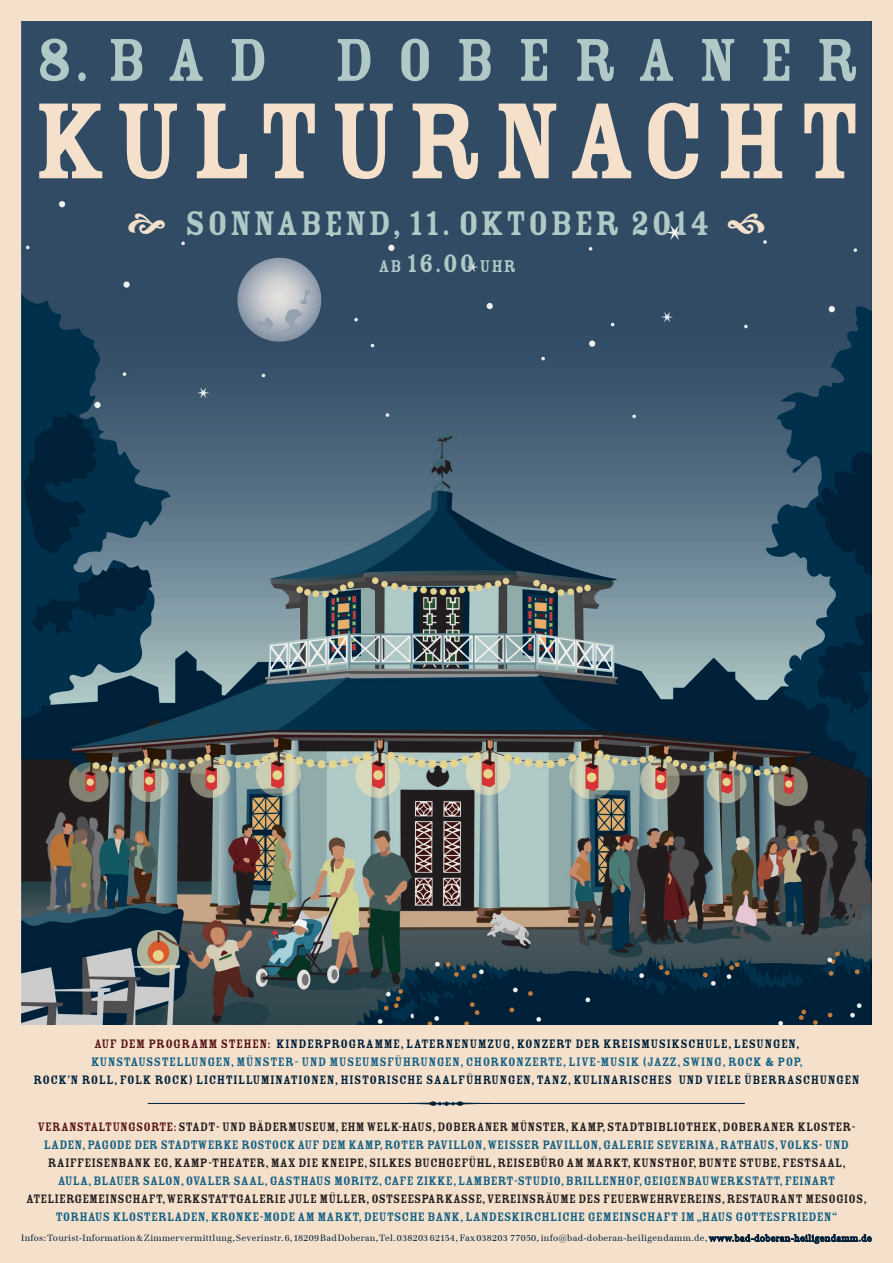
<style>
.page{position:relative;width:893px;height:1263px;background:#f4e0cb}
.page>*{position:absolute;margin:0;border:0;box-sizing:border-box;transform-origin:0 0}
.t1{font:118.57px "Rosewood Std Fill";letter-spacing:.065em;color:#f4e0cb}
.t2{font:66.22px "Rosewood Std Fill";color:#b0c9c7}
.t3{font:37.5px "Rosewood Std Fill";letter-spacing:.04em;color:#b0c9c7}
.t4{font:18.75px "Rosewood Std Fill";color:#b0c9c7}
.t5{font:13.5px/18px "Rosewood Std Fill";letter-spacing:.005em;color:#136085;text-align:center}
.t6{font:13.5px "Rosewood Std Fill";letter-spacing:.005em;color:#231f20}
.t7{font:13.5px/18px "Rosewood Std Fill";letter-spacing:.025em;color:#136085}
.t8{font:13.5px "Rosewood Std Fill";letter-spacing:.025em;color:#002139}
.t9{font:9px "Emona";letter-spacing:.03em;color:#002139}
.s1{font-size:27.75px}
.s2{color:#571417}
.s3{color:#002139}
.s4{color:#231f20}
</style>
<div class="page">
<svg style="left:709px;top:1234px;width:162px;height:9px"></svg>
<hr style="left:148px;top:1103px;width:597px;height:1px;background:#002139">
<svg style="left:400px;top:1101px;width:93px;height:5px"></svg>
<img style="left:21px;top:21px;width:851px;height:1003px">
<svg style="left:129px;top:213px;width:36px;height:21px"></svg>
<svg style="left:728px;top:213px;width:36px;height:21px"></svg>
<h2 class="t2" style="left:35px;top:24px;width:826px">8. B A D D O B E R A N E R</h2>
<h1 class="t1" style="left:33px;top:77px;width:830px">KULTURNACHT</h1>
<h3 class="t3" style="left:185px;top:202px;width:526px">SONNABEND, 11. OKTOBER 2014</h3>
<h3 class="t4" style="left:378px;top:256px;width:139px">AB <span class="s1">16.00</span> UHR</h3>
<p class="t7" style="left:91px;top:1035px;width:713px"><span class="s2">AUF DEM PROGRAMM STEHEN:</span> <span class="s3">KINDERPROGRAMME, LATERNENUMZUG, KONZERT DER KREISMUSIKSCHULE, LESUNGEN,<br></span>KUNSTAUSSTELLUNGEN, MÜNSTER- UND MUSEUMSFÜHRUNGEN, CHORKONZERTE, LIVE-MUSIK (JAZZ, SWING, ROCK &amp; POP,</p>
<p class="t8" style="left:33px;top:1072px;width:828px">ROCK'N ROLL, FOLK ROCK) LICHTILLUMINATIONEN, HISTORISCHE SAALFÜHRUNGEN, TANZ, KULINARISCHES UND VIELE ÜBERRASCHUNGEN</p>
<p class="t5" style="left:38px;top:1117px;width:819px"><span class="s2">VERANSTALTUNGSORTE:</span> <span class="s4">STADT- UND BÄDERMUSEUM, EHM WELK-HAUS, DOBERANER MÜNSTER, KAMP, STADTBIBLIOTHEK, DOBERANER KLOSTER-<br></span>LADEN, PAGODE DER STADTWERKE ROSTOCK AUF DEM KAMP, ROTER PAVILLON, WEISSER PAVILLON, GALERIE SEVERINA, RATHAUS, VOLKS- UND</p>
<p class="t6" style="left:48px;top:1155px;width:799px">RAIFFEISENBANK EG, KAMP-THEATER, MAX DIE KNEIPE, SILKES BUCHGEFÜHL, REISEBÜRO AM MARKT, KUNSTHOF, BUNTE STUBE, FESTSAAL,</p>
<p class="t5" style="left:58px;top:1171px;width:779px">AULA, BLAUER SALON, OVALER SAAL, GASTHAUS MORITZ, CAFE ZIKKE, LAMBERT-STUDIO, BRILLENHOF, GEIGENBAUWERKSTATT, FEINART</p>
<p class="t6" style="left:26px;top:1191px;width:842px">ATELIERGEMEINSCHAFT, WERKSTATTGALERIE JULE MÜLLER, OSTSEESPARKASSE, VEREINSRÄUME DES FEUERWEHRVEREINS, RESTAURANT MESOGIOS,</p>
<p class="t5" style="left:55px;top:1207px;width:784px">TORHAUS KLOSTERLADEN, KRONKE-MODE AM MARKT, DEUTSCHE BANK, LANDESKIRCHLICHE GEMEINSCHAFT IM „HAUS GOTTESFRIEDEN“</p>
<p class="t9" style="left:21px;top:1233px;width:852px">Infos: Tourist-Information &amp; Zimmervermittlung, Severinstr. 6, 18209 Bad Doberan, Tel. 038203 62154, Fax 038203 77050, info@bad-doberan-heiligendamm.de, www.bad-doberan-heiligendamm.de</p>
</div>
